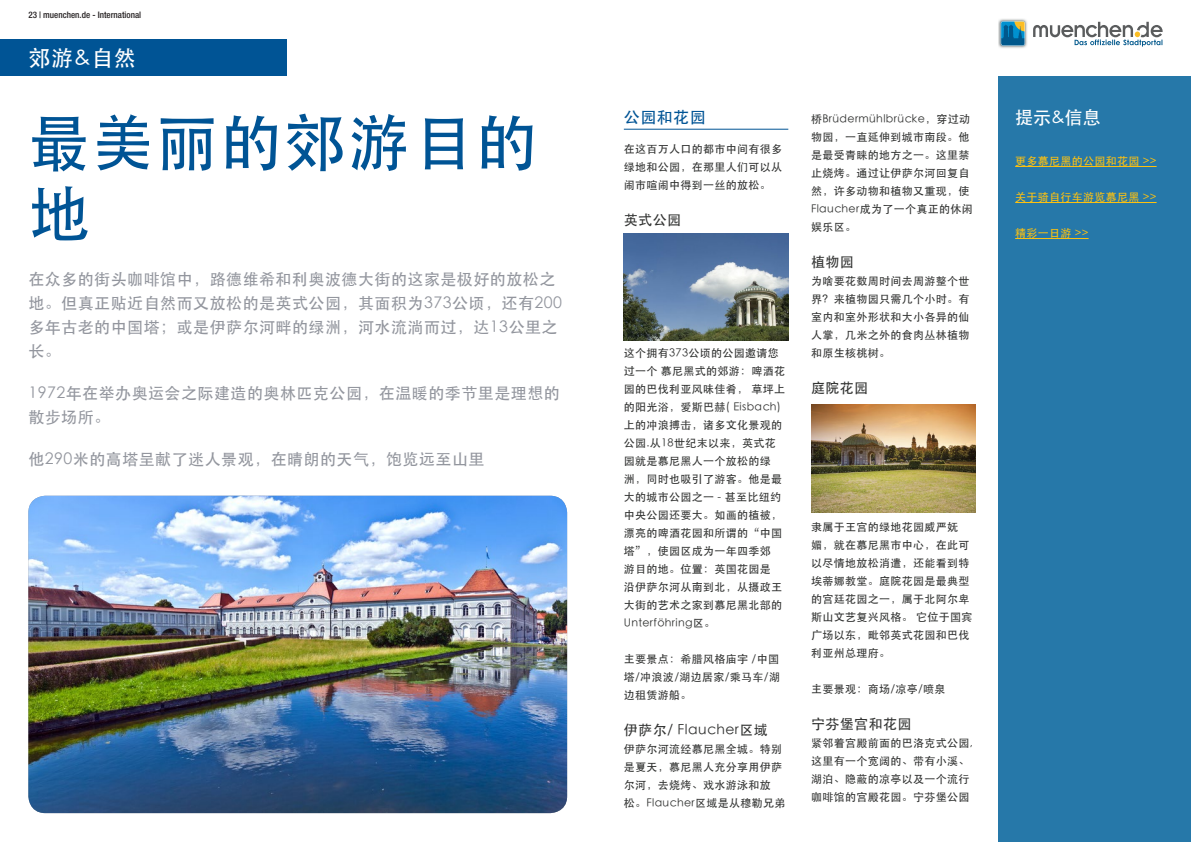
<style>
.page{position:relative;width:1191px;height:842px;background:#fff}
.page>*{position:absolute;margin:0;border:0;box-sizing:border-box;transform-origin:0 0}
.t1{font:62px/72px "ST Heiti";letter-spacing:.03em;color:#005495}
.t2{font:22px "ST Heiti";color:#fff}
.t3{font:18px "ST Heiti";color:#fff}
.t4{font:16px/24px "ST Heiti";letter-spacing:.03em;color:#93969e}
.t5{font:16px "ST Heiti";letter-spacing:.03em;color:#005495}
.t6{font:14px "ST Heiti";letter-spacing:.03em;color:#323332}
.t7{font:11px/18px "ST Heiti";letter-spacing:.03em;color:#323332}
.t8{font:11px "ST Heiti";letter-spacing:.03em;color:#fec210}
.t9{font:500 condensed 9px "Helvetica Neue LT Std";color:#231f20}
</style>
<div class="page">
<svg style="left:1033px;top:22px;width:129px;height:25px"></svg>
<img style="left:998px;top:19px;width:29px;height:29px">
<svg style="left:1000px;top:21px;width:25px;height:25px"></svg>
<hr style="left:624px;top:129px;width:164px;height:1px;background:#005495">
<img style="left:28px;top:496px;width:539px;height:317px">
<div style="left:998px;top:76px;width:193px;height:766px;background:#2678a9"></div>
<hr style="left:1015px;top:166px;width:141px;height:1px;background:#fec210">
<hr style="left:1015px;top:202px;width:141px;height:1px;background:#fec210">
<hr style="left:1015px;top:238px;width:73px;height:1px;background:#fec210">
<img style="left:624px;top:233px;width:164px;height:108px">
<img style="left:811px;top:404px;width:164px;height:108px">
<div style="left:0;top:40px;width:286px;height:36px;background:#005495"></div>
<p class="t9" style="left:28px;top:9px;width:114px">23 | muenchen.de - International</p>
<h2 class="t2" style="left:28px;top:47px;width:109px">郊游&amp;自然</h2>
<h1 class="t1" style="left:28px;top:107px;width:511px">最美丽的郊游目的地</h1>
<h3 class="t4" style="left:28px;top:267px;width:535px">在众多的街头咖啡馆中，路德维希和利奥波德大街的这家是极好的放松之地。但真正贴近自然而又放松的是英式公园，其面积为373公顷，还有200多年古老的中国塔；或是伊萨尔河畔的绿洲，河水流淌而过，达13公里之长。</h3>
<h3 class="t4" style="left:28px;top:381px;width:533px">1972年在举办奥运会之际建造的奥林匹克公园，在温暖的季节里是理想的散步场所。</h3>
<h3 class="t4" style="left:28px;top:447px;width:458px">他290米的高塔呈献了迷人景观，在晴朗的天气，饱览远至山里</h3>
<h3 class="t5" style="left:624px;top:109px;width:83px">公园和花园</h3>
<p class="t7" style="left:624px;top:140px;width:160px;text-align:justify">在这百万人口的都市中间有很多绿地和公园，在那里人们可以从闹市喧闹中得到一丝的放松。</p>
<p class="t6" style="left:624px;top:213px;width:59px">英式公园</p>
<p class="t7" style="left:624px;top:344px;width:163px">这个拥有373公顷的公园邀请您过一个 慕尼黑式的郊游：啤酒花园的巴伐利亚风味佳肴， 草坪上的阳光浴，爱斯巴赫( Eisbach)上的冲浪搏击，诸多文化景观的公园.从18世纪末以来，英式花园就是慕尼黑人一个放松的绿<br>洲，同时也吸引了游客。他是最大的城市公园之一 - 甚至比纽约中央公园还要大。如画的植被，漂亮的啤酒花园和所谓的“中国塔”，使园区成为一年四季郊<br>游目的地。位置：英国花园是<br>沿伊萨尔河从南到北，从摄政王大街的艺术之家到慕尼黑北部的<br>Unterföhring区。</p>
<p class="t7" style="left:624px;top:650px;width:158px;text-align:justify">主要景点：希腊风格庙宇 /中国塔/冲浪波/湖边居家/乘马车/湖边租赁游船。</p>
<p class="t6" style="left:624px;top:723px;width:146px">伊萨尔/ Flaucher区域</p>
<p class="t7" style="left:624px;top:740px;width:163px">伊萨尔河流经慕尼黑全城。特别是夏天，慕尼黑人充分享用伊萨尔河，去烧烤、戏水游泳和放<br>松。Flaucher区域是从穆勒兄弟</p>
<p class="t7" style="left:811px;top:110px;width:163px">桥Brüdermühlbrücke，穿过动物园，一直延伸到城市南段。他是最受青睐的地方之一。这里禁止烧烤。通过让伊萨尔河回复自然，许多动物和植物又重现，使<br>Flaucher成为了一个真正的休闲娱乐区。</p>
<p class="t6" style="left:811px;top:255px;width:44px">植物园</p>
<p class="t7" style="left:811px;top:272px;width:160px;text-align:justify">为啥要花数周时间去周游整个世界？来植物园只需几个小时。有室内和室外形状和大小各异的仙人掌，几米之外的食肉丛林植物和原生核桃树。</p>
<p class="t6" style="left:811px;top:381px;width:59px">庭院花园</p>
<p class="t7" style="left:811px;top:518px;width:163px">隶属于王宫的绿地花园威严妩<br>媚，就在慕尼黑市中心，在此可以尽情地放松消遣，还能看到特埃蒂娜教堂。庭院花园是最典型的宫廷花园之一，属于北阿尔卑斯山文艺复兴风格。 它位于国宾广场以东，毗邻英式花园和巴伐利亚州总理府。</p>
<p class="t7" style="left:811px;top:680px;width:136px">主要景观：商场/凉亭/喷泉</p>
<p class="t6" style="left:811px;top:717px;width:102px">宁芬堡宫和花园</p>
<p class="t7" style="left:811px;top:734px;width:163px">紧邻着宫殿前面的巴洛克式公园,这里有一个宽阔的、带有小溪、湖泊、隐蔽的凉亭以及一个流行咖啡馆的宫殿花园。宁芬堡公园</p>
<h3 class="t3" style="left:1015px;top:109px;width:87px">提示&amp;信息</h3>
<p class="t8" style="left:1015px;top:156px;width:143px">更多慕尼黑的公园和花园 &gt;&gt;</p>
<p class="t8" style="left:1015px;top:192px;width:143px">关于骑自行车游览慕尼黑 &gt;&gt;</p>
<p class="t8" style="left:1015px;top:228px;width:75px">精彩一日游 &gt;&gt;</p>
</div>
